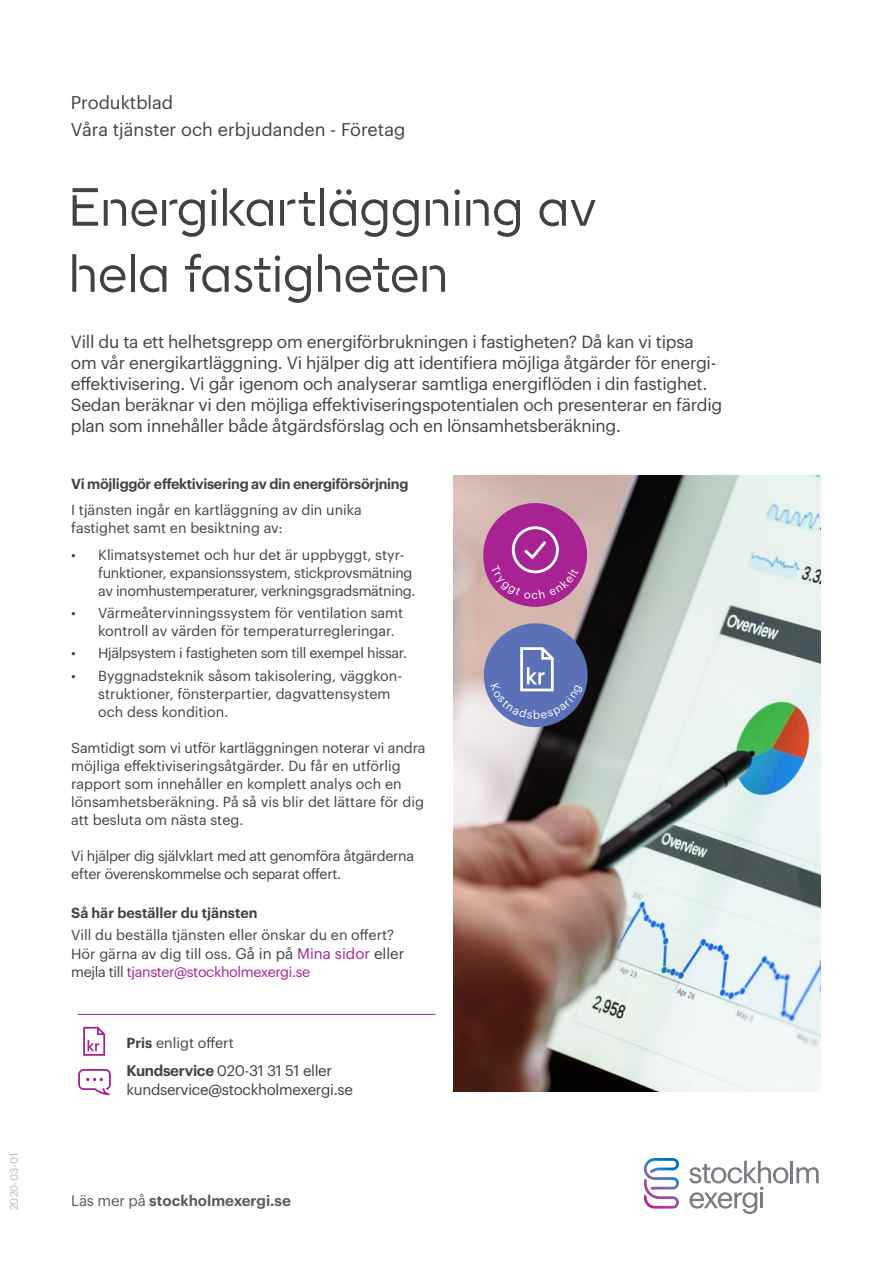
<style>
.page{position:relative;width:893px;height:1263px;background:#fff}
.page>*{position:absolute;margin:0;border:0;box-sizing:border-box;transform-origin:0 0}
.t1{font:52.5px/66px "Stockholm Exergi Headline";color:#414042}
.t2{font:18px "Graphik";color:#414042}
.t3{font:17.25px/21px "Graphik";letter-spacing:-.015em;color:#414042}
.t4{font:15px/19.5px "Graphik";letter-spacing:-.02em;color:#414042}
.t5{font:600 15px "Graphik";color:#58595b}
.t6{font:14.25px/18px "Graphik";color:#414042}
.t7{font:14.25px/18px "Graphik";letter-spacing:-.02em;color:#414042}
.t8{font:600 14.25px "Graphik";letter-spacing:-.02em;color:#414042}
.t9{font:14.25px "Graphik";letter-spacing:-.025em;color:#414042}
.t10{font:600 14.25px "Graphik";color:#414042}
.t11{font:11.55px "Graphik";color:#fff}
.t12{font:10.5px "Graphik";color:#b7b8ba}
.s1{font-size:15px}
.s2{font-size:15px;color:#a82293}
.s3{color:#a82293}
.s4{font-weight:600}
.s5{font-weight:400}
</style>
<div class="page">
<svg style="left:796px;top:1167px;width:23px;height:16px"></svg>
<svg style="left:689px;top:1161px;width:99px;height:53px"></svg>
<hr style="left:791px;top:1161px;width:2px;height:22px;background:#797d82">
<svg style="left:644px;top:1158px;width:35px;height:50px"></svg>
<img style="left:454px;top:476px;width:366px;height:615px">
<hr style="left:78px;top:1014px;width:357px;height:1px;background:#a82293">
<svg style="left:83px;top:1027px;width:22px;height:29px"></svg>
<svg style="left:78px;top:1069px;width:33px;height:26px"></svg>
<div style="left:484px;top:623px;width:104px;height:104px;background:#5a71b7;border-radius:50%"></div>
<div style="left:483px;top:503px;width:104px;height:104px;background:#a82293;border-radius:50%"></div>
<svg style="left:490px;top:647px;width:93px;height:72px"></svg>
<svg style="left:491px;top:526px;width:88px;height:73px"></svg>
<p class="t12" style="left:6px;top:1210px;width:59px;rotate:-90deg">2020-03-01</p>
<p class="t2" style="left:71px;top:89px;width:104px">Produktblad</p>
<p class="t2" style="left:71px;top:116px;width:336px">Våra tjänster och erbjudanden - Företag</p>
<p class="t1" style="left:69px;top:175px;width:529px">Energikartläggning av hela fastigheten</p>
<p class="t3" style="left:71px;top:330px;width:653px">Vill du ta ett helhetsgrepp om energiförbrukningen i fastigheten? Då kan vi tipsa om vår energikartläggning. Vi hjälper dig att identifiera möjliga åtgärder för energi&shy;effektivisering. Vi går igenom och analyserar samtliga energiflöden i din fastighet.<br>Sedan beräknar vi den möjliga effektiviseringspotentialen och presenterar en färdig plan som innehåller både åtgärdsförslag och en lönsamhetsberäkning.</p>
<p class="t8" style="left:71px;top:473px;width:339px">Vi möjliggör effektivisering av din energiförsörjning</p>
<p class="t6" style="left:71px;top:500px;width:292px">I tjänsten ingår en kartläggning av din unika fastighet samt en besiktning av:</p>
<p class="t7" style="left:98px;top:544px;width:319px;text-indent:-27px">• Klimatsystemet och hur det är uppbyggt, styr&shy;funktioner, expansionssystem, stickprovsmätning av inomhustemperaturer, verkningsgradsmätning.</p>
<p class="t6" style="left:98px;top:603px;width:306px;text-indent:-27px">• Värmeåtervinningssystem för ventilation samt kontroll av värden för temperaturregleringar.</p>
<p class="t9" style="left:71px;top:642px;width:337px">• Hjälpsystem i fastigheten som till exempel hissar.</p>
<p class="t6" style="left:98px;top:665px;width:305px;text-indent:-27px">• Byggnadsteknik såsom takisolering, väggkon&shy;struktioner, fönsterpartier, dagvattensystem och dess kondition.</p>
<p class="t6" style="left:71px;top:737px;width:356px">Samtidigt som vi utför kartläggningen noterar vi andra möjliga effektiviseringsåtgärder. Du får en utförlig rapport som innehåller en komplett analys och en lönsamhetsberäkning. På så vis blir det lättare för dig att besluta om nästa steg.</p>
<p class="t7" style="left:71px;top:845px;width:344px">Vi hjälper dig självklart med att genomföra åtgärderna efter överenskommelse och separat offert.</p>
<p class="t10" style="left:71px;top:902px;width:188px">Så här beställer du tjänsten</p>
<p class="t6" style="left:71px;top:925px;width:335px">Vill du beställa tjänsten eller önskar du en offert?<br>Hör gärna av dig till oss. <span class="s1">Gå in på</span> <span class="s2">Mina sidor</span> <span class="s1">eller </span>mejla till <span class="s3">tjanster@stockholmexergi.se</span></p>
<p class="t6" style="left:126px;top:1032px;width:109px"><span class="s4">Pris</span> enligt offert</p>
<p class="t4" style="left:126px;top:1059px;width:228px"><span class="s4">Kundservice</span> 020-31 31 51 eller kundservice@stockholmexergi.se</p>
<p class="t5" style="left:71px;top:1189px;width:221px"><span class="s5">Läs mer på</span> stockholmexergi.se</p>
<p class="t11" style="left:532px;top:586px;width:8px">c</p>
</div>
